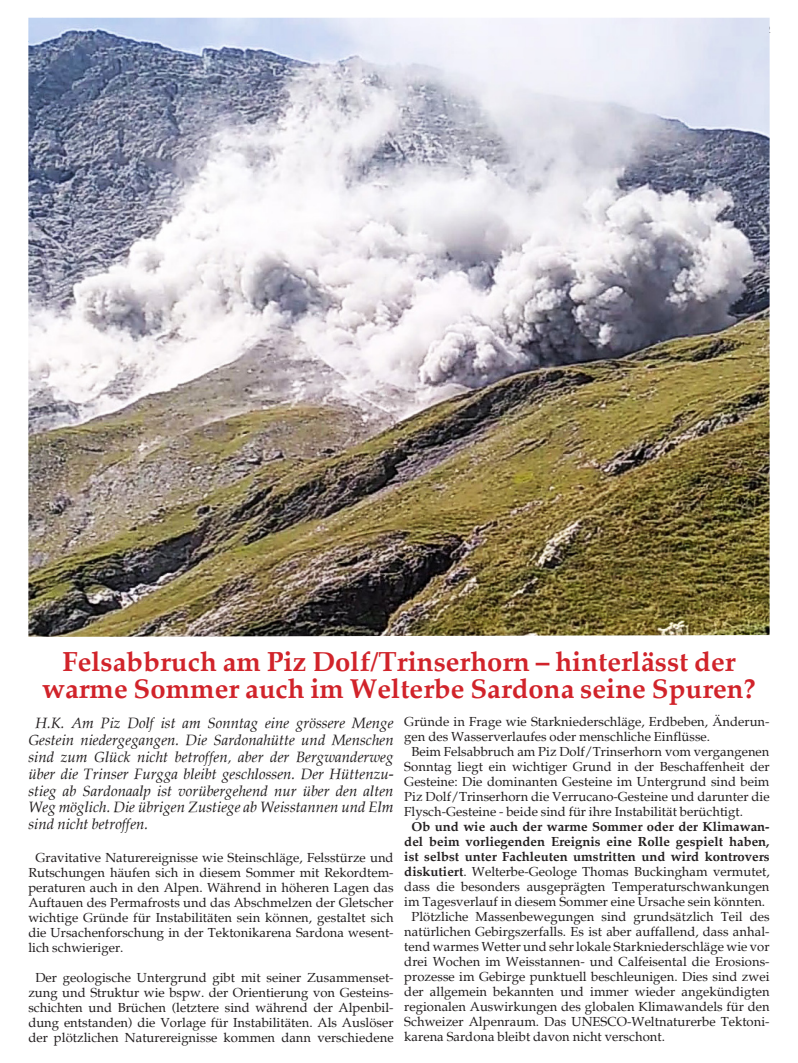
<style>
.page{position:relative;width:798px;height:1063px;background:#fff}
.page>*{position:absolute;margin:0;border:0;box-sizing:border-box;transform-origin:0 0}
.Lauftext{font:700 27.5px "Palatia";color:#d1232a}
.Lauftext-2{font:italic 15px/16.9px "Palatia";color:#231f20;text-align:justify}
.Lauftext-3{font:13.12px/15px "Palatia";color:#231f20;text-align:justify}
.Lauftext-4{font:700 13.12px/15px "Palatia";color:#231f20;text-align:center}
.s1{font-weight:400}
</style>
<div class="page">
<img style="left:28px;top:18px;width:741px;height:619px">
<p class="Lauftext" style="left:62px;top:645px;width:674px">Felsabbruch am Piz Dolf/Trinserhorn – hinterlässt der</p>
<p class="Lauftext" style="left:42px;top:672px;width:715px">warme Sommer auch im Welterbe Sardona seine Spuren?</p>
<p class="Lauftext-2" style="left:28px;top:715px;width:366px;text-indent:7px">H.K. Am Piz Dolf ist am Sonntag eine grössere Menge Gestein niedergegangen. Die Sardonahütte und Menschen sind zum Glück nicht betroffen, aber der Bergwanderweg über die Trinser Furgga bleibt geschlossen. Der Hüttenzu&shy;stieg ab Sardonaalp ist vorübergehend nur über den alten Weg möglich. Die übrigen Zustiege ab Weisstannen und Elm sind nicht betroffen.</p>
<p class="Lauftext-3" style="left:28px;top:850px;width:366px;text-indent:7px">Gravitative Naturereignisse wie Steinschläge, Felsstürze und Rutschungen häufen sich in diesem Sommer mit Rekordtem&shy;peraturen auch in den Alpen. Während in höheren Lagen das Auftauen des Permafrosts und das Abschmelzen der Gletscher wichtige Gründe für Instabilitäten sein können, gestaltet sich die Ursachenforschung in der Tektonikarena Sardona wesent&shy;lich schwieriger.</p>
<p class="Lauftext-3" style="left:28px;top:970px;width:366px;text-align:center">Der geologische Untergrund gibt mit seiner Zusammenset&shy;zung und Struktur wie bspw. der Orientierung von Gesteins&shy;schichten und Brüchen (letztere sind während der Alpenbil&shy;dung entstanden) die Vorlage für Instabilitäten. Als Auslöser der plötzlichen Naturereignisse kommen dann verschiedene</p>
<p class="Lauftext-3" style="left:404px;top:714px;width:366px">Gründe in Frage wie Starkniederschläge, Erdbeben, Änderun&shy;gen des Wasserverlaufes oder menschliche Einflüsse.</p>
<p class="Lauftext-3" style="left:404px;top:744px;width:366px;text-indent:7px">Beim Felsabbruch am Piz Dolf/Trinserhorn vom vergangenen Sonntag liegt ein wichtiger Grund in der Beschaffenheit der Gesteine: Die dominanten Gesteine im Untergrund sind beim Piz Dolf/Trinserhorn die Verrucano-Gesteine und darunter die Flysch-Gesteine - beide sind für ihre Instabilität berüchtigt.</p>
<p class="Lauftext-4" style="left:404px;top:819px;width:366px">Ob und wie auch der warme Sommer oder der Klimawan&shy;del beim vorliegenden Ereignis eine Rolle gespielt haben, ist selbst unter Fachleuten umstritten und wird kontrovers diskutiert<span class="s1">. Welterbe-Geologe Thomas Buckingham vermutet, dass die besonders ausgeprägten Temperaturschwankungen im Tagesverlauf in diesem Sommer eine Ursache sein könnten.</span></p>
<p class="Lauftext-3" style="left:404px;top:909px;width:366px;text-indent:7px">Plötzliche Massenbewegungen sind grundsätzlich Teil des natürlichen Gebirgszerfalls. Es ist aber auffallend, dass anhal&shy;tend warmes Wetter und sehr lokale Starkniederschläge wie vor drei Wochen im Weisstannen- und Calfeisental die Erosions&shy;prozesse im Gebirge punktuell beschleunigen. Dies sind zwei der allgemein bekannten und immer wieder angekündigten regionalen Auswirkungen des globalen Klimawandels für den Schweizer Alpenraum. Das UNESCO-Weltnaturerbe Tektoni&shy;karena Sardona bleibt davon nicht verschont.</p>
</div>
